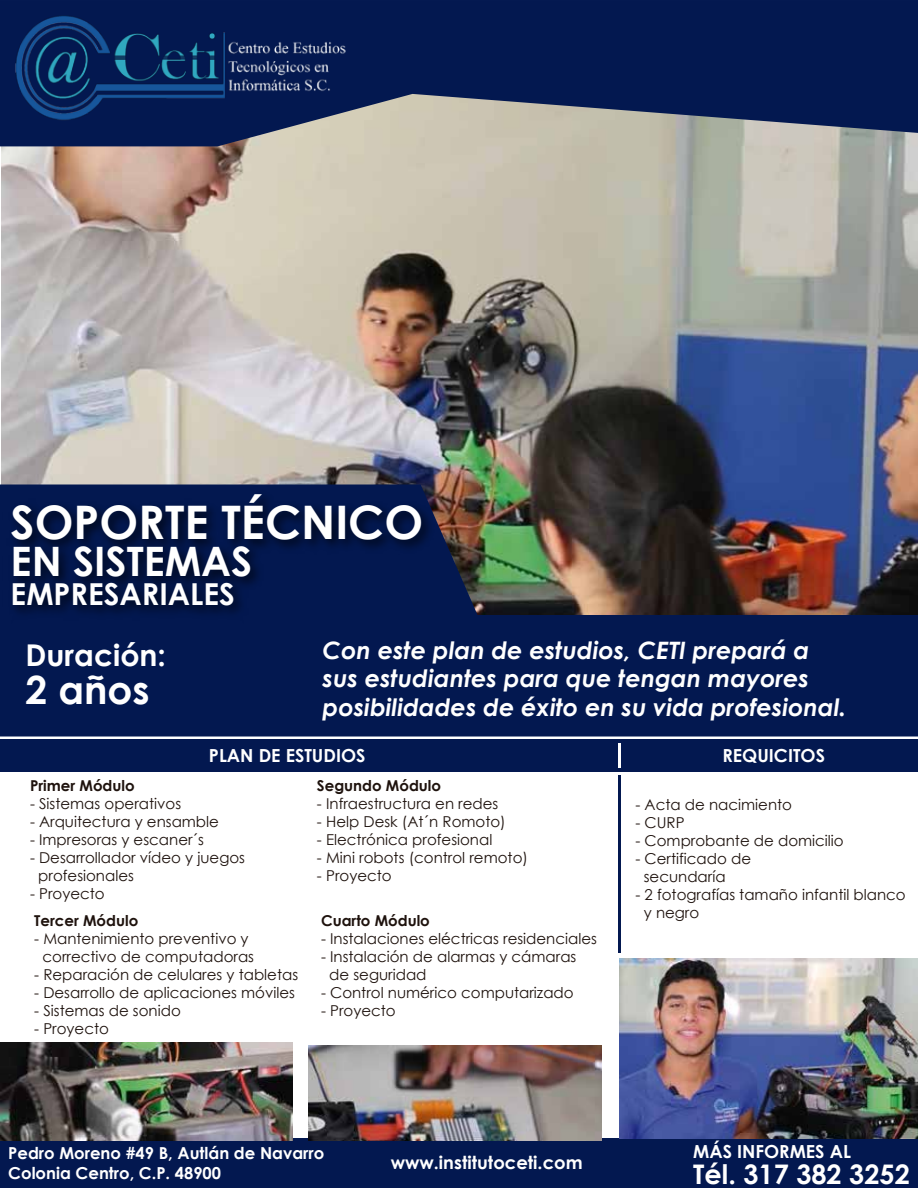
<style>
.page{position:relative;width:918px;height:1188px;background:#fff}
.page>*{position:absolute;margin:0;border:0;box-sizing:border-box;transform-origin:0 0}
.t1{font:700 46.2px "Century Gothic";color:#fff}
.t2{font:700 40.5px "Century Gothic";color:#fff}
.t3{font:700 39px "Century Gothic";color:#fff}
.t4{font:700 30.3px "Century Gothic";color:#fff}
.t5{font:700 30px "Century Gothic";color:#fff}
.t6{font:700 27px "Century Gothic";color:#fff}
.t7{font:italic 700 24px/28.8px "Century Gothic";color:#fff}
.t8{font:700 18px "Century Gothic";color:#fff}
.t9{font:700 16.5px/19.8px "Century Gothic";color:#fff}
.t10{font:15px/18px "Century Gothic";color:#1e120d}
.t11{font:700 15px "Century Gothic";color:#1e120d}
</style>
<div class="page">
<img style="left:2px;top:146px;width:916px;height:339px">
<img style="left:0;top:485px;width:918px;height:252px">
<svg style="left:0;top:0;width:918px;height:146px;background:#2e3d65"></svg>
<div style="left:0;top:740px;width:918px;height:32px;background:#031850"></div>
<hr style="left:619px;top:743px;width:2px;height:25px;background:#fff">
<hr style="left:619px;top:776px;width:2px;height:177px;background:#031850">
<div style="left:0;top:1138px;width:918px;height:50px;background:#031850"></div>
<img style="left:619px;top:959px;width:299px;height:180px">
<img style="left:9px;top:10px;width:342px;height:115px">
<img style="left:2px;top:486px;width:438px;height:146px">
<img style="left:0;top:1042px;width:293px;height:98px">
<img style="left:308px;top:1045px;width:293px;height:95px">
<h1 class="t1" style="left:11px;top:488px;width:414px">SOPORTE TÉCNICO</h1>
<h2 class="t2" style="left:11px;top:531px;width:243px">EN SISTEMAS</h2>
<h3 class="t4" style="left:11px;top:571px;width:226px">EMPRESARIALES</h3>
<h3 class="t5" style="left:26px;top:632px;width:142px">Duración:</h3>
<h3 class="t3" style="left:26px;top:660px;width:126px">2 años</h3>
<h3 class="t7" style="left:322px;top:634px;width:525px">Con este plan de estudios, CETI prepará a sus estudiantes para que tengan mayores posibilidades de éxito en su vida profesional.</h3>
<p class="t8" style="left:209px;top:741px;width:158px">PLAN DE ESTUDIOS</p>
<p class="t8" style="left:723px;top:741px;width:104px">REQUICITOS</p>
<p class="t11" style="left:30px;top:774px;width:106px">Primer Módulo</p>
<p class="t10" style="left:30px;top:794px;width:153px">- Sistemas operativos</p>
<p class="t10" style="left:30px;top:812px;width:190px">- Arquitectura y ensamble</p>
<p class="t10" style="left:30px;top:830px;width:176px">- Impresoras y escaner´s</p>
<p class="t10" style="left:38px;top:848px;width:208px;text-indent:-8px">- Desarrollador vídeo y juegos profesionales</p>
<p class="t10" style="left:30px;top:884px;width:76px">- Proyecto</p>
<p class="t11" style="left:34px;top:909px;width:106px">Tercer Módulo</p>
<p class="t10" style="left:34px;top:929px;width:221px;text-align:center">- Mantenimiento preventivo y correctivo de computadoras</p>
<p class="t10" style="left:34px;top:965px;width:265px">- Reparación de celulares y tabletas</p>
<p class="t10" style="left:34px;top:983px;width:262px">- Desarrollo de aplicaciones móviles</p>
<p class="t10" style="left:34px;top:1001px;width:148px">- Sistemas de sonido</p>
<p class="t10" style="left:34px;top:1019px;width:76px">- Proyecto</p>
<p class="t11" style="left:317px;top:774px;width:126px">Segundo Módulo</p>
<p class="t10" style="left:317px;top:794px;width:183px">- Infraestructura en redes</p>
<p class="t10" style="left:317px;top:812px;width:190px">- Help Desk (At´n Romoto)</p>
<p class="t10" style="left:317px;top:830px;width:177px">- Electrónica profesional</p>
<p class="t10" style="left:317px;top:848px;width:213px">- Mini robots (control remoto)</p>
<p class="t10" style="left:317px;top:866px;width:76px">- Proyecto</p>
<p class="t11" style="left:321px;top:909px;width:110px">Cuarto Módulo</p>
<p class="t10" style="left:321px;top:929px;width:277px">- Instalaciones eléctricas residenciales</p>
<p class="t10" style="left:329px;top:947px;width:249px;text-indent:-8px">- Instalación de alarmas y cámaras de seguridad</p>
<p class="t10" style="left:321px;top:983px;width:254px">- Control numérico computarizado</p>
<p class="t10" style="left:321px;top:1001px;width:76px">- Proyecto</p>
<p class="t10" style="left:635px;top:795px;width:158px">- Acta de nacimiento</p>
<p class="t10" style="left:635px;top:813px;width:51px">- CURP</p>
<p class="t10" style="left:635px;top:831px;width:210px">- Comprobante de domicilio</p>
<p class="t10" style="left:644px;top:849px;width:109px;text-indent:-8px">- Certificado de secundaría</p>
<p class="t10" style="left:644px;top:885px;width:263px;text-indent:-8px">- 2 fotografías tamaño infantil blanco y negro</p>
<p class="t9" style="left:8px;top:1142px;width:318px">Pedro Moreno #49 B, Autlán de Navarro<br>Colonia Centro, C.P. 48900</p>
<p class="t8" style="left:391px;top:1148px;width:193px">www.institutoceti.com</p>
<p class="t8" style="left:693px;top:1138px;width:159px">MÁS INFORMES AL</p>
<h3 class="t6" style="left:693px;top:1153px;width:218px">Tél. 317 382 3252</h3>
</div>
